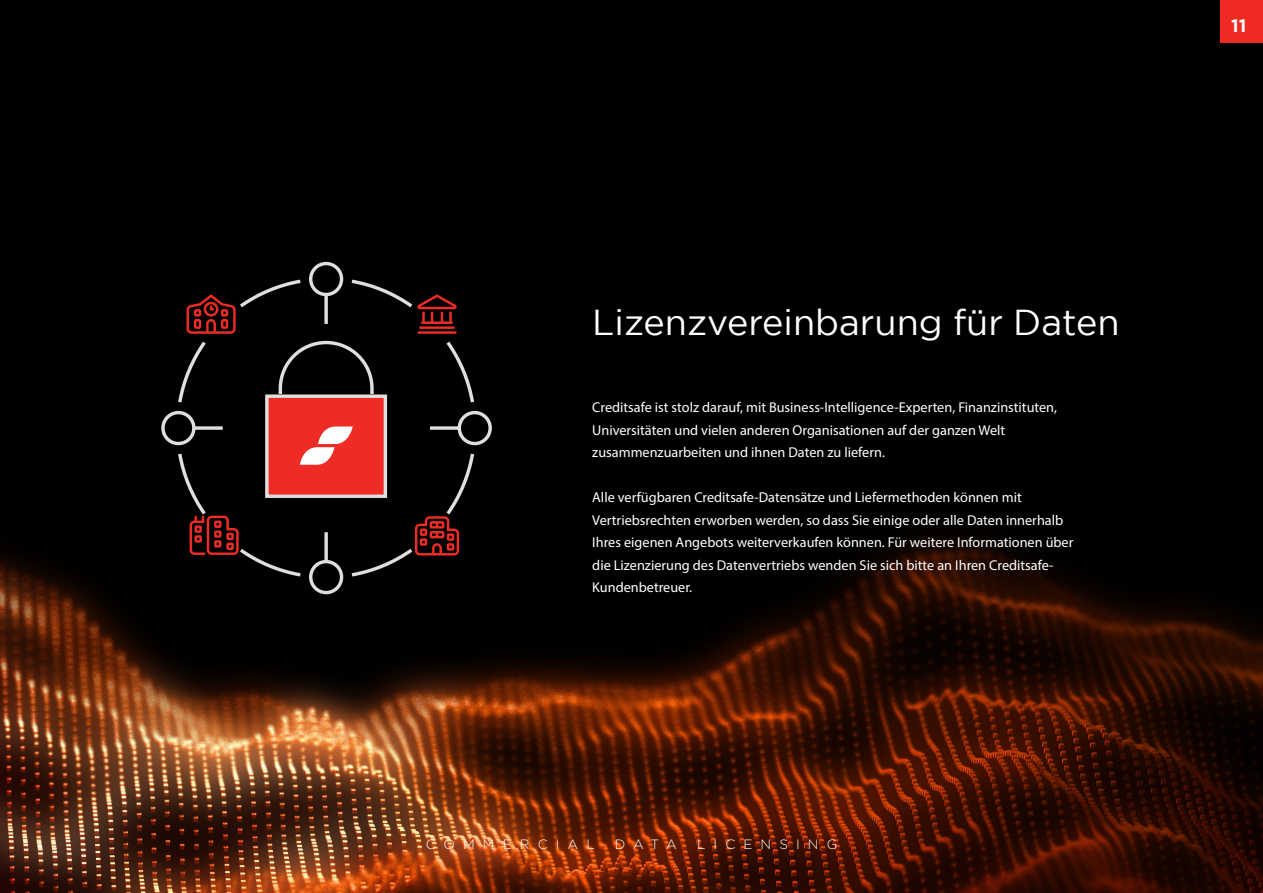
<style>
.page{position:relative;width:1263px;height:893px;background:#fff}
.page>*{position:absolute;margin:0;border:0;box-sizing:border-box;transform-origin:0 0}
.t1{font:36px "Gotham";color:#fff}
.t2{font:700 18px "Gotham";color:#fff}
.t3{font:14.25px/22.5px "Myriad Pro";color:#fff}
.t4{font:300 13.5px "Gotham";letter-spacing:.6em;color:#fff}
</style>
<div class="page">
<img style="left:0;top:0;width:1263px;height:893px">
<div style="left:309px;top:262px;width:34px;height:34px;border:3px solid #dfdfde;border-radius:50%"></div>
<div style="left:458px;top:411px;width:34px;height:34px;border:3px solid #dfdfde;border-radius:50%"></div>
<div style="left:161px;top:411px;width:35px;height:34px;border:3px solid #dfdfde;border-radius:50%"></div>
<div style="left:309px;top:560px;width:34px;height:34px;border:3px solid #dfdfde;border-radius:50%"></div>
<div style="left:267px;top:396px;width:118px;height:100px;background:#ee2c25"></div>
<svg style="left:176px;top:277px;width:300px;height:129px;background:#1a0f0e"></svg>
<div style="left:285px;top:405px;width:82px;height:83px;background:#ee2c25;border-radius:50%"></div>
<svg style="left:176px;top:426px;width:300px;height:153px;background:#3c1817"></svg>
<div style="left:1220px;top:0;width:43px;height:43px;background:#ee2a23"></div>
<p class="t1" style="left:592px;top:303px;width:529px">Lizenzvereinbarung für Daten</p>
<p class="t3" style="left:592px;top:396px;width:466px">Creditsafe ist stolz darauf, mit Business-Intelligence-Experten, Finanzinstituten,<br>Universitäten und vielen anderen Organisationen auf der ganzen Welt zusammenzuarbeiten und ihnen Daten zu liefern.</p>
<p class="t3" style="left:592px;top:486px;width:483px">Alle verfügbaren Creditsafe-Datensätze und Liefermethoden können mit Vertriebsrechten erworben werden, so dass Sie einige oder alle Daten innerhalb Ihres eigenen Angebots weiterverkaufen können. Für weitere Informationen über die Lizenzierung des Datenvertriebs wenden Sie sich bitte an Ihren Creditsafe-Kundenbetreuer.</p>
<p class="t4" style="left:426px;top:837px;width:170px">COMMERCIAL</p>
<p class="t4" style="left:615px;top:837px;width:63px">DATA</p>
<p class="t4" style="left:697px;top:837px;width:142px">LICENSING</p>
<p class="t2" style="left:1231px;top:15px;width:17px">11</p>
</div>
